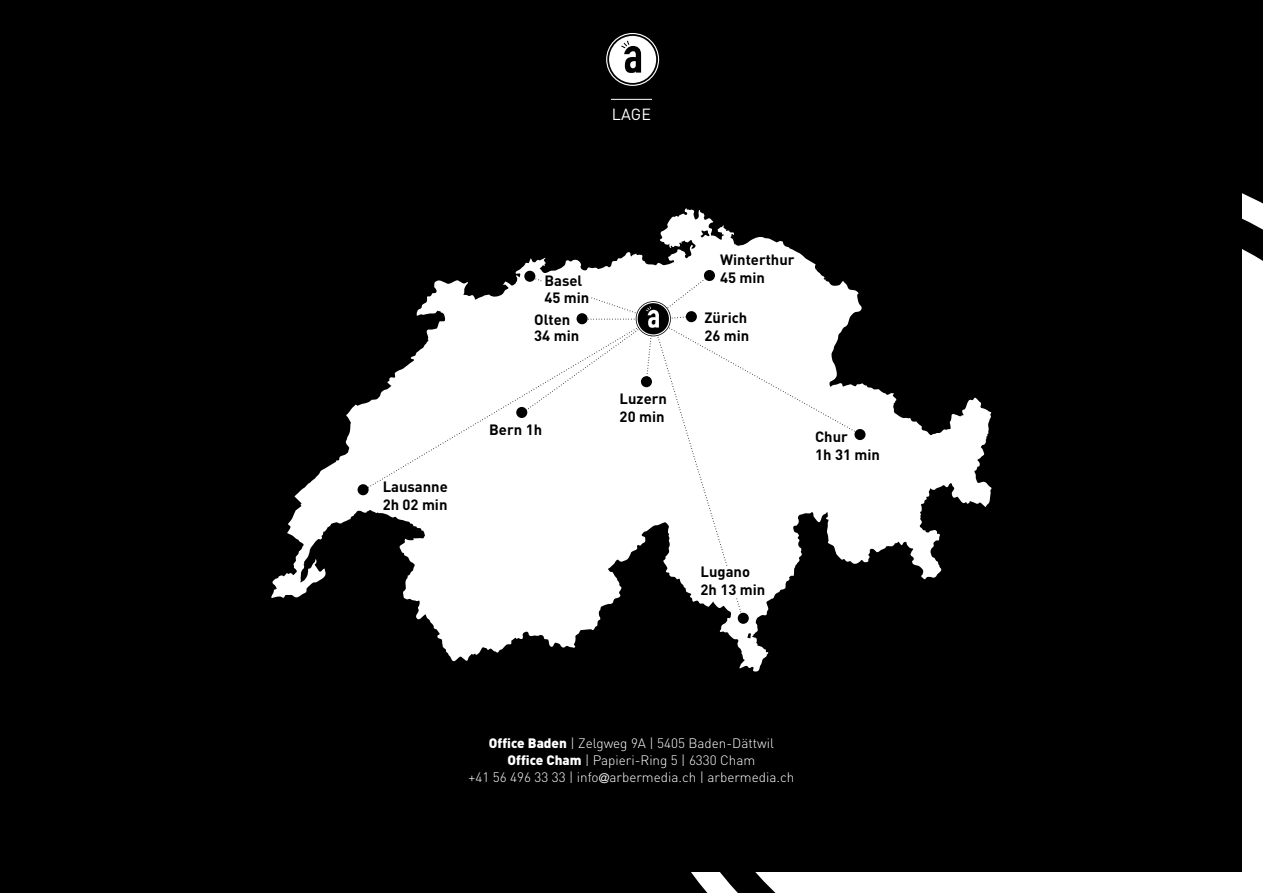
<style>
.page{position:relative;width:1263px;height:893px;background:#000}
.page>*{position:absolute;margin:0;border:0;box-sizing:border-box;transform-origin:0 0}
.t1{font:15.9px "DIN Pro";color:#fff}
.t2{font:700 14.85px/17.7px "DIN";color:#000}
.t3{font:300 13.5px/17.2px "DIN Pro";color:#fff;text-align:center}
.s1{font-weight:900}
.s2{font-family:"Helvetica Neue LT Std";font-weight:400;font-stretch:condensed}
</style>
<div class="page">
<div style="left:691px;top:193px;width:572px;height:700px;background:#fff"></div>
<div style="left:606px;top:33px;width:53px;height:53px;border:1px solid #fff;border-radius:50%"></div>
<svg style="left:609px;top:36px;width:47px;height:47px"></svg>
<hr style="left:611px;top:99px;width:41px;height:1px;background:#fff">
<div style="left:0;top:115px;width:1242px;height:757px;background:#000"></div>
<svg style="left:271px;top:208px;width:720px;height:463px"></svg>
<svg style="left:360px;top:318px;width:160px;height:175px;background:#d7d7d7"></svg>
<div style="left:704px;top:270px;width:11px;height:11px;background:#000;border-radius:50%"></div>
<div style="left:854px;top:429px;width:11px;height:11px;background:#000;border-radius:50%"></div>
<svg style="left:516px;top:407px;width:11px;height:11px"></svg>
<div style="left:358px;top:484px;width:11px;height:11px;background:#000;border-radius:50%"></div>
<div style="left:738px;top:613px;width:11px;height:11px;background:#000;border-radius:50%"></div>
<div style="left:524px;top:271px;width:11px;height:11px;background:#000;border-radius:50%"></div>
<svg style="left:520px;top:275px;width:342px;height:345px;background:#ddd"></svg>
<div style="left:576px;top:313px;width:12px;height:11px;background:#000;border-radius:50%"></div>
<div style="left:686px;top:311px;width:11px;height:11px;background:#000;border-radius:50%"></div>
<p class="t1" style="left:612px;top:101px;width:41px">LAGE</p>
<p class="t2" style="left:383px;top:478px;width:67px">Lausanne<br>2h 02 min</p>
<p class="t2" style="left:544px;top:272px;width:46px;line-height:16.6px">Basel<br>45 min</p>
<p class="t2" style="left:720px;top:250px;width:76px">Winterthur<br>45 min</p>
<p class="t2" style="left:534px;top:310px;width:46px;line-height:16.6px">Olten<br>34 min</p>
<p class="t2" style="left:704px;top:308px;width:46px">Zürich<br>26 min</p>
<p class="t2" style="left:489px;top:420px;width:54px">Bern 1h</p>
<p class="t2" style="left:620px;top:390px;width:49px">Luzern<br>20 min</p>
<p class="t2" style="left:815px;top:427px;width:66px">Chur<br>1h 31 min</p>
<p class="t2" style="left:700px;top:562px;width:66px">Lugano<br>2h 13 min</p>
<p class="t3" style="left:469px;top:733px;width:327px"><span class="s1">Office Baden</span> | Zelgweg 9A | 5405 Baden-Dättwil<br><span class="s1">Office Cham</span> | Papieri-Ring 5 | 6330 Cham<br>+41 56 496 33 33 | info<span class="s2">@</span>arbermedia.ch | arbermedia.ch</p>
</div>
